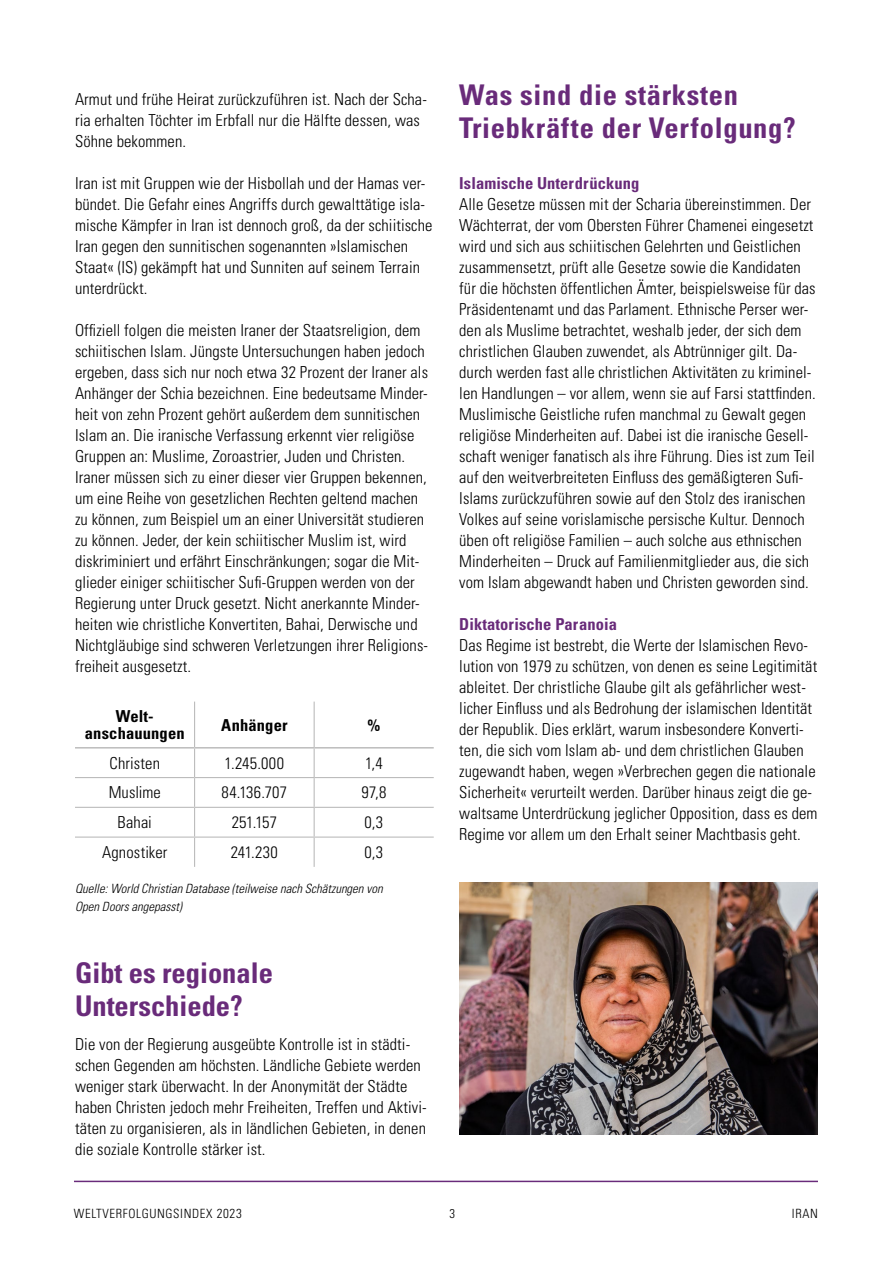
<style>
.page{position:relative;width:893px;height:1263px;background:#fff}
.page>*{position:absolute;margin:0;border:0;box-sizing:border-box;transform-origin:0 0}
.t1{font:700 condensed 28.5px/33px "Univers LT Std";letter-spacing:.025em;color:#692b7a}
.t2{font:700 condensed 28.5px/33px "Univers LT Std";color:#692b7a}
.t3{font:300 condensed 16.5px/21px "Univers LT Std";letter-spacing:.005em;color:#000}
.t4{font:700 condensed 16.5px "Univers LT Std";letter-spacing:.005em;color:#692b7a}
.t5{font:700 condensed 16.5px/17.2px "Univers LT Std";letter-spacing:.01em;color:#000;text-align:center}
.t6{font:italic 300 condensed 12.75px/18px "Univers LT Std";color:#000}
.t7{font:300 condensed 12.75px "Univers LT Std";letter-spacing:.05em;color:#000}
.s1{font-size:13.05px}
</style>
<div class="page">
<hr style="left:74px;top:1181px;width:744px;height:1px;background:#692b7a">
<hr style="left:194px;top:702px;width:1px;height:45px;background:#bcbcbc">
<hr style="left:314px;top:702px;width:1px;height:45px;background:#bcbcbc">
<hr style="left:75px;top:747px;width:120px;height:1px;background:#bcbcbc">
<hr style="left:195px;top:747px;width:119px;height:1px;background:#bcbcbc">
<hr style="left:314px;top:747px;width:120px;height:1px;background:#bcbcbc">
<hr style="left:75px;top:777px;width:120px;height:1px;background:#bcbcbc">
<hr style="left:195px;top:777px;width:119px;height:1px;background:#bcbcbc">
<hr style="left:314px;top:777px;width:120px;height:1px;background:#bcbcbc">
<hr style="left:75px;top:807px;width:120px;height:1px;background:#bcbcbc">
<hr style="left:195px;top:807px;width:119px;height:1px;background:#bcbcbc">
<hr style="left:314px;top:807px;width:120px;height:1px;background:#bcbcbc">
<hr style="left:75px;top:836px;width:120px;height:2px;background:#bcbcbc">
<hr style="left:195px;top:836px;width:119px;height:2px;background:#bcbcbc">
<svg style="left:194px;top:748px;width:1px;height:119px"></svg>
<hr style="left:314px;top:836px;width:120px;height:2px;background:#bcbcbc">
<svg style="left:314px;top:748px;width:1px;height:119px"></svg>
<img style="left:459px;top:882px;width:359px;height:252px">
<p class="t3" style="left:75px;top:89px;width:353px">Armut und frühe Heirat zurückzuführen ist. Nach der Scha&shy;ria erhalten Töchter im Erbfall nur die Hälfte dessen, was<br>Söhne bekommen.</p>
<p class="t3" style="left:75px;top:173px;width:359px">Iran ist mit Gruppen wie der Hisbollah und der Hamas ver&shy;bündet. Die Gefahr eines Angriffs durch gewalttätige isla&shy;mische Kämpfer in Iran ist dennoch groß, da der schiitische Iran gegen den sunnitischen sogenannten »Islamischen Staat« (IS) gekämpft hat und Sunniten auf seinem Terrain unterdrückt.</p>
<p class="t3" style="left:75px;top:320px;width:355px">Offiziell folgen die meisten Iraner der Staatsreligion, dem schiitischen Islam. Jüngste Untersuchungen haben jedoch ergeben, dass sich nur noch etwa 32 Prozent der Iraner als Anhänger der Schia bezeichnen. Eine bedeutsame Minder&shy;heit von zehn Prozent gehört außerdem dem sunnitischen Islam an. Die iranische Verfassung erkennt vier religiöse Gruppen an: Muslime, Zoroastrier, Juden und Christen.<br>Iraner müssen sich zu einer dieser vier Gruppen bekennen, um eine Reihe von gesetzlichen Rechten geltend machen zu können, zum Beispiel um an einer Universität studieren zu können. Jeder, der kein schiitischer Muslim ist, wird diskriminiert und erfährt Einschränkungen; sogar die Mit&shy;glieder einiger schiitischer Sufi-Gruppen werden von der Regierung unter Druck gesetzt. Nicht anerkannte Minder&shy;heiten wie christliche Konvertiten, Bahai, Derwische und Nichtgläubige sind schweren Verletzungen ihrer Religions&shy;freiheit ausgesetzt.</p>
<p class="t5" style="left:85px;top:707px;width:101px">Welt&shy;anschauungen</p>
<p class="t5" style="left:221px;top:716px;width:68px">Anhänger</p>
<p class="t5" style="left:367px;top:716px;width:14px">%</p>
<p class="t3" style="left:110px;top:752px;width:52px">Christen</p>
<p class="t3" style="left:225px;top:752px;width:61px">1.245.000</p>
<p class="t3" style="left:365px;top:752px;width:19px">1,4</p>
<p class="t3" style="left:109px;top:782px;width:54px">Muslime</p>
<p class="t3" style="left:222px;top:782px;width:67px">84.136.707</p>
<p class="t3" style="left:361px;top:782px;width:26px">97,8</p>
<p class="t3" style="left:118px;top:812px;width:36px">Bahai</p>
<p class="t3" style="left:232px;top:812px;width:47px">251.157</p>
<p class="t3" style="left:365px;top:812px;width:20px">0,3</p>
<p class="t3" style="left:102px;top:842px;width:67px">Agnostiker</p>
<p class="t3" style="left:231px;top:842px;width:49px">241.230</p>
<p class="t3" style="left:365px;top:842px;width:20px">0,3</p>
<p class="t6" style="left:75px;top:880px;width:309px">Quelle: World Christian Database (teilweise nach Schätzungen von<br>Open Doors angepasst)</p>
<h1 class="t2" style="left:75px;top:956px;width:199px">Gibt es regionale<br>Unterschiede?</h1>
<p class="t3" style="left:75px;top:1034px;width:353px">Die von der Regierung ausgeübte Kontrolle ist in städti&shy;schen Gegenden am höchsten. Ländliche Gebiete werden weniger stark überwacht. In der Anonymität der Städte haben Christen jedoch mehr Freiheiten, Treffen und Aktivi&shy;täten zu organisieren, als in ländlichen Gebieten, in denen die soziale Kontrolle stärker ist.</p>
<h1 class="t1" style="left:459px;top:78px;width:338px">Was sind die stärksten<br>Triebkräfte der Verfolgung?</h1>
<p class="t4" style="left:459px;top:173px;width:182px">Islamische Unterdrückung</p>
<p class="t3" style="left:459px;top:194px;width:358px">Alle Gesetze müssen mit der Scharia übereinstimmen. Der Wächterrat, der vom Obersten Führer Chamenei eingesetzt wird und sich aus schiitischen Gelehrten und Geistlichen zusammensetzt, prüft alle Gesetze sowie die Kandidaten für die höchsten öffentlichen Ämter, beispielsweise für das Präsidentenamt und das Parlament. Ethnische Perser wer&shy;den als Muslime betrachtet, weshalb jeder, der sich dem christlichen Glauben zuwendet, als Abtrünniger gilt. Da&shy;durch werden fast alle christlichen Aktivitäten zu kriminel&shy;len Handlungen – vor allem, wenn sie auf Farsi stattfinden.<br>Muslimische Geistliche rufen manchmal zu Gewalt gegen religiöse Minderheiten auf. Dabei ist die iranische Gesell&shy;schaft weniger fanatisch als ihre Führung. Dies ist zum Teil auf den weitverbreiteten Einfluss des gemäßigteren Sufi-Islams zurückzuführen sowie auf den Stolz des iranischen Volkes auf seine vorislamische persische Kultur. Dennoch üben oft religiöse Familien – auch solche aus ethnischen Minderheiten – Druck auf Familienmitglieder aus, die sich vom Islam abgewandt haben und Christen geworden sind.</p>
<p class="t4" style="left:459px;top:614px;width:159px">Diktatorische Paranoia</p>
<p class="t3" style="left:459px;top:635px;width:360px">Das Regime ist bestrebt, die Werte der Islamischen Revo&shy;lution von 1979 zu schützen, von denen es seine Legitimität ableitet. Der christliche Glaube gilt als gefährlicher west&shy;licher Einfluss und als Bedrohung der islamischen Identität der Republik. Dies erklärt, warum insbesondere Konverti&shy;ten, die sich vom Islam ab- und dem christlichen Glauben zugewandt haben, wegen »Verbrechen gegen die nationale Sicherheit« verurteilt werden. Darüber hinaus zeigt die ge&shy;waltsame Unterdrückung jeglicher Opposition, dass es dem Regime vor allem um den Erhalt seiner Machtbasis geht.</p>
<p class="t7" style="left:74px;top:1206px;width:169px">WELTVERFOLGUNGSINDEX <span class="s1">2023</span></p>
<p class="t7" style="left:449px;top:1206px;width:7px">3</p>
<p class="t7" style="left:792px;top:1206px;width:27px">IRAN</p>
</div>
